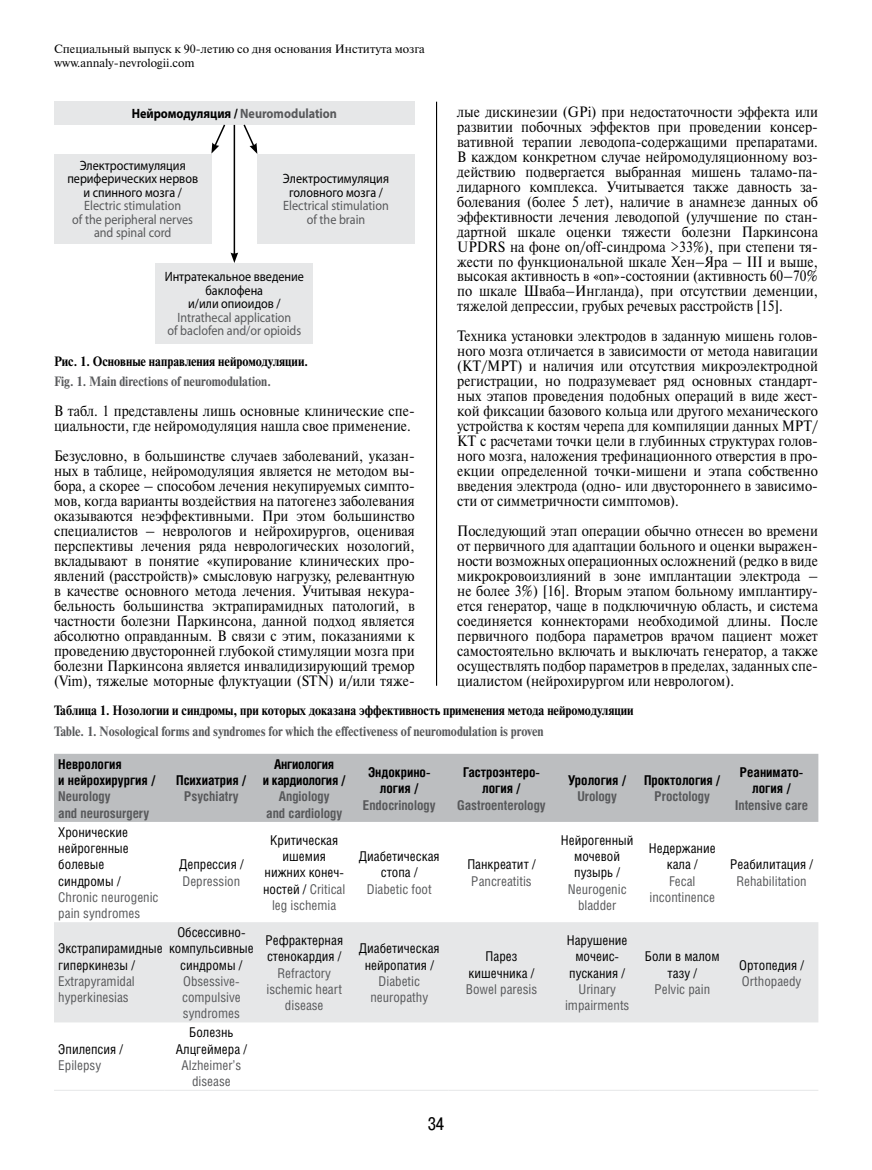
<style>
.page{position:relative;width:872px;height:1170px;background:#fff}
.page>*{position:absolute;margin:0;border:0;box-sizing:border-box;transform-origin:0 0}
.t1{font:18px "Pragmatica Cond C";color:#000}
.t2{font:15px/15px "Newton C";color:#000;text-align:justify;scale:.9 1}
.t3{font:13.5px/16.2px "Helios Cond C";color:#000;text-align:center}
.t4{font:13.5px/16.2px "Helios Cond C";color:#58595b;text-align:center}
.t5{font:13.5px/13.5px "Myriad Pro";color:#000;text-align:center;scale:.9 1}
.t6{font:13.5px/13.5px "Myriad Pro";color:#58595b;text-align:center;scale:.9 1}
.t7{font:700 13.5px "Newton C";color:#000;scale:.9 1}
.t8{font:700 13.5px "Newton C";color:#58595b;scale:.9 1}
.t9{font:700 13.5px/16.2px "Helios Cond C";color:#58595b}
.t10{font:700 13.5px/16.2px "Helios Cond C";color:#000;text-align:center}
.t11{font:700 13.5px "Myriad Pro";color:#000;scale:.9 1}
.t12{font:700 13.5px/16.2px "Helios Cond C";letter-spacing:-.02em;color:#000;text-align:center}
.t13{font:12px/13.5px "Newton C";color:#000}
.s1{color:#58595b}
</style>
<div class="page">
<hr style="left:436px;top:102px;width:1px;height:583px;background:#000">
<div style="left:54px;top:102px;width:361px;height:23px;background:#e6e7e8"></div>
<div style="left:54px;top:154px;width:157px;height:89px;background:#e6e7e8"></div>
<div style="left:156px;top:263px;width:157px;height:80px;background:#e6e7e8"></div>
<div style="left:257px;top:154px;width:158px;height:89px;background:#e6e7e8"></div>
<hr style="left:234px;top:125px;width:1px;height:130px;background:#000">
<svg style="left:230px;top:252px;width:8px;height:11px"></svg>
<svg style="left:211px;top:124px;width:15px;height:30px"></svg>
<svg style="left:243px;top:124px;width:14px;height:30px"></svg>
<div style="left:54px;top:753px;width:764px;height:68px;background:#bcbec0"></div>
<div style="left:54px;top:922px;width:764px;height:100px;background:#e6e7e8"></div>
<hr style="left:54px;top:1089px;width:111px;height:1px;background:#e6e7e8">
<hr style="left:165px;top:1089px;width:93px;height:1px;background:#e6e7e8">
<hr style="left:258px;top:1089px;width:92px;height:1px;background:#e6e7e8">
<hr style="left:350px;top:1089px;width:98px;height:1px;background:#e6e7e8">
<hr style="left:448px;top:1089px;width:106px;height:1px;background:#e6e7e8">
<hr style="left:554px;top:1089px;width:85px;height:1px;background:#e6e7e8">
<hr style="left:639px;top:1089px;width:86px;height:1px;background:#e6e7e8">
<hr style="left:725px;top:1089px;width:93px;height:1px;background:#e6e7e8">
<p class="t13" style="left:54px;top:42px;width:372px">Специальный выпуск к 90-летию со дня основания Института мозга www.annaly-nevrologii.com</p>
<p class="t11" style="left:132px;top:105px;width:230px">Нейромодуляция / <span class="s1">Neuromodulation</span></p>
<p class="t5" style="left:67px;top:158px;width:147px">Электростимуляция периферических нервов и спинного мозга /</p>
<p class="t6" style="left:72px;top:199px;width:136px">Electric stimulation<br>of the peripheral nerves and spinal cord</p>
<p class="t5" style="left:165px;top:270px;width:156px">Интратекальное введение баклофена<br>и/или опиоидов /</p>
<p class="t6" style="left:167px;top:310px;width:150px">Intrathecal application<br>of baclofen and/or opioids</p>
<p class="t5" style="left:283px;top:172px;width:119px">Электростимуляция головного мозга /</p>
<p class="t6" style="left:283px;top:199px;width:119px">Electrical stimulation of the brain</p>
<p class="t7" style="left:54px;top:353px;width:284px">Рис. 1. Основные направления нейромодуляции.</p>
<p class="t8" style="left:54px;top:374px;width:242px">Fig. 1. Main directions of neuromodulation.</p>
<p class="t2" style="left:54px;top:403px;width:402px">В табл. 1 представлены лишь основные клинические спе&shy;циальности, где нейромодуляция нашла свое применение.</p>
<p class="t2" style="left:54px;top:448px;width:402px">Безусловно, в большинстве случаев заболеваний, указан&shy;ных в таблице, нейромодуляция является не методом вы&shy;бора, а скорее – способом лечения некупируемых симпто&shy;мов, когда варианты воздействия на патогенез заболевания оказываются неэффективными. При этом большинство специалистов – неврологов и нейрохирургов, оценивая перспективы лечения ряда неврологических нозологий, вкладывают в понятие «купирование клинических про&shy;явлений (расстройств)» смысловую нагрузку, релевантную в качестве основного метода лечения. Учитывая некура&shy;бельность большинства эктрапирамидных патологий, в частности болезни Паркинсона, данной подход является абсолютно оправданным. В связи с этим, показаниями к проведению двусторонней глубокой стимуляции мозга при болезни Паркинсона является инвалидизирующий тремор (Vim), тяжелые моторные флуктуации (STN) и/или тяже-</p>
<p class="t2" style="left:457px;top:104px;width:402px">лые дискинезии (GPi) при недостаточности эффекта или развитии побочных эффектов при проведении консер&shy;вативной терапии леводопа-содержащими препаратами.<br>В каждом конкретном случае нейромодуляционному воз&shy;действию подвергается выбранная мишень таламо-па&shy;лидарного комплекса. Учитывается также давность за&shy;болевания (более 5 лет), наличие в анамнезе данных об эффективности лечения леводопой (улучшение по стан&shy;дартной шкале оценки тяжести болезни Паркинсона UPDRS на фоне on/off-синдрома &gt;33%), при степени тя&shy;жести по функциональной шкале Хен–Яра – III и выше, высокая активность в «on»-состоянии (активность 60–70% по шкале Шваба–Ингланда), при отсутствии деменции, тяжелой депрессии, грубых речевых расстройств [15].</p>
<p class="t2" style="left:457px;top:329px;width:402px">Техника установки электродов в заданную мишень голов&shy;ного мозга отличается в зависимости от метода навигации (КТ/МРТ) и наличия или отсутствия микроэлектродной регистрации, но подразумевает ряд основных стандарт&shy;ных этапов проведения подобных операций в виде жест&shy;кой фиксации базового кольца или другого механического устройства к костям черепа для компиляции данных МРТ/ КТ с расчетами точки цели в глубинных структурах голов&shy;ного мозга, наложения трефинационного отверстия в про&shy;екции определенной точки-мишени и этапа собственно введения электрода (одно- или двустороннего в зависимо&shy;сти от симметричности симптомов).</p>
<p class="t2" style="left:457px;top:523px;width:402px">Последующий этап операции обычно отнесен во времени от первичного для адаптации больного и оценки выражен&shy;ности возможных операционных осложнений (редко в виде микрокровоизлияний в зоне имплантации электрода – не более 3%) [16]. Вторым этапом больному имплантиру&shy;ется генератор, чаще в подключичную область, и система соединяется коннекторами необходимой длины. После первичного подбора параметров врачом пациент может самостоятельно включать и выключать генератор, а также осуществлять подбор параметров в пределах, заданных спе&shy;циалистом (нейрохирургом или неврологом).</p>
<p class="t7" style="left:54px;top:703px;width:645px">Таблица 1. Нозологии и синдромы, при которых доказана эффективность применения метода нейромодуляции</p>
<p class="t8" style="left:54px;top:723px;width:545px">Table. 1. Nosological forms and syndromes for which the effectiveness of neuromodulation is proven</p>
<p class="t10" style="left:58px;top:755px;width:99px;text-align:left">Неврология<br>и нейрохирургия /</p>
<p class="t9" style="left:58px;top:788px;width:92px">Neurology<br>and neurosurgery</p>
<p class="t12" style="left:263px;top:755px;width:84px">Ангиология<br>и кардиология /</p>
<p class="t9" style="left:266px;top:788px;width:77px;text-align:center">Angiology<br>and cardiology</p>
<p class="t10" style="left:368px;top:763px;width:64px">Эндокрино&shy;логия /</p>
<p class="t9" style="left:363px;top:796px;width:74px">Endocrinology</p>
<p class="t10" style="left:463px;top:763px;width:78px">Гастроэнтеро&shy;логия /</p>
<p class="t9" style="left:457px;top:796px;width:90px">Gastroenterology</p>
<p class="t10" style="left:176px;top:771px;width:72px">Психиатрия /</p>
<p class="t9" style="left:184px;top:788px;width:56px">Psychiatry</p>
<p class="t10" style="left:568px;top:771px;width:60px">Урология /</p>
<p class="t9" style="left:577px;top:788px;width:41px">Urology</p>
<p class="t3" style="left:58px;top:823px;width:72px;text-align:left">Хронические нейрогенные болевые синдромы /</p>
<p class="t4" style="left:58px;top:888px;width:102px;text-align:left">Chronic neurogenic pain syndromes</p>
<p class="t3" style="left:58px;top:940px;width:106px;text-align:left">Экстрапирамидные гиперкинезы /</p>
<p class="t4" style="left:58px;top:972px;width:78px;text-align:left">Extrapyramidal hyperkinesias</p>
<p class="t3" style="left:58px;top:1040px;width:66px">Эпилепсия /</p>
<p class="t4" style="left:58px;top:1056px;width:44px">Epilepsy</p>
<p class="t3" style="left:179px;top:856px;width:66px">Депрессия /</p>
<p class="t4" style="left:182px;top:872px;width:59px">Depression</p>
<p class="t3" style="left:169px;top:923px;width:86px">Обсессивно&shy;компульсивные синдромы /</p>
<p class="t4" style="left:182px;top:972px;width:60px;text-align:justify">Obsessive&shy;compulsive syndromes</p>
<p class="t3" style="left:176px;top:1024px;width:73px">Болезнь<br>Алцгеймера /</p>
<p class="t4" style="left:182px;top:1056px;width:61px">Alzheimer’s disease</p>
<p class="t3" style="left:263px;top:831px;width:84px">Критическая ишемия нижних конеч&shy;ностей / <span class="s1">Critical leg ischemia</span></p>
<p class="t3" style="left:265px;top:932px;width:79px;text-align:left">Рефрактерная стенокардия /</p>
<p class="t4" style="left:266px;top:964px;width:77px">Refractory ischemic heart disease</p>
<p class="t3" style="left:359px;top:848px;width:82px">Диабетическая стопа /</p>
<p class="t4" style="left:367px;top:880px;width:66px">Diabetic foot</p>
<p class="t3" style="left:359px;top:940px;width:82px">Диабетическая нейропатия /</p>
<p class="t4" style="left:370px;top:972px;width:59px">Diabetic neuropathy</p>
<p class="t3" style="left:467px;top:856px;width:70px">Панкреатит /</p>
<p class="t4" style="left:471px;top:872px;width:62px">Pancreatitis</p>
<p class="t3" style="left:468px;top:948px;width:67px">Парез кишечника /</p>
<p class="t4" style="left:466px;top:980px;width:73px">Bowel paresis</p>
<p class="t3" style="left:561px;top:831px;width:74px">Нейрогенный мочевой пузырь /</p>
<p class="t4" style="left:568px;top:880px;width:60px">Neurogenic bladder</p>
<p class="t3" style="left:567px;top:932px;width:62px">Нарушение мочеис&shy;пускания /</p>
<p class="t4" style="left:565px;top:980px;width:66px">Urinary impairments</p>
<p class="t10" style="left:644px;top:771px;width:78px">Проктология /</p>
<p class="t9" style="left:654px;top:788px;width:57px">Proctology</p>
<p class="t10" style="left:740px;top:763px;width:65px">Реанимато&shy;логия /</p>
<p class="t9" style="left:735px;top:796px;width:74px">Intensive care</p>
<p class="t3" style="left:649px;top:839px;width:68px">Недержание кала /</p>
<p class="t4" style="left:649px;top:872px;width:67px">Fecal incontinence</p>
<p class="t3" style="left:730px;top:856px;width:84px">Реабилитация /</p>
<p class="t4" style="left:736px;top:872px;width:72px">Rehabilitation</p>
<p class="t3" style="left:645px;top:948px;width:76px">Боли в малом тазу /</p>
<p class="t4" style="left:654px;top:980px;width:57px">Pelvic pain</p>
<p class="t3" style="left:739px;top:956px;width:66px">Ортопедия /</p>
<p class="t4" style="left:742px;top:972px;width:61px">Orthopaedy</p>
<p class="t1" style="left:428px;top:1113px;width:17px">34</p>
</div>
